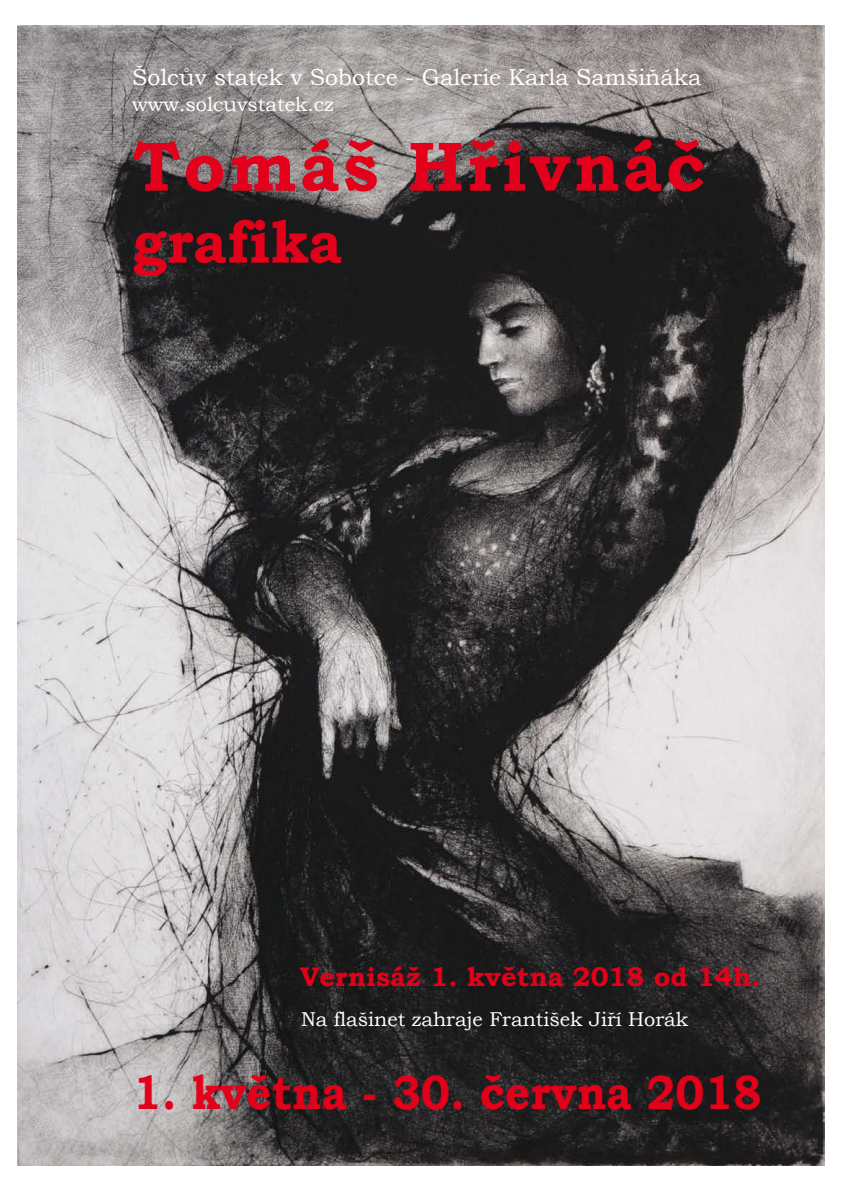
<style>
.page{position:relative;width:842px;height:1191px;background:#fff}
.page>*{position:absolute;margin:0;border:0;box-sizing:border-box;transform-origin:0 0}
.t1{font:700 70px "Bookman Old Style";letter-spacing:.05em;color:#e2001a}
.t2{font:700 60px "Bookman Old Style";color:#e2001a}
.t3{font:700 48px "Bookman Old Style";color:#e2001a;scale:.91 1}
.t4{font:700 27px "Bookman Old Style";color:#e2001a}
.t5{font:23px "Bookman Old Style";color:#fff}
.t6{font:20px "Bookman Old Style";color:#fff}
</style>
<div class="page">
<img style="left:18px;top:25px;width:806px;height:1140px">
<p class="t5" style="left:132px;top:62px;width:570px">Šolcův statek v Sobotce - Galerie Karla Samšiňáka</p>
<p class="t6" style="left:132px;top:91px;width:203px">www.solcuvstatek.cz</p>
<h1 class="t1" style="left:133px;top:116px;width:574px">Tomáš Hřivnáč</h1>
<h2 class="t2" style="left:133px;top:199px;width:211px">grafika</h2>
<h3 class="t4" style="left:300px;top:957px;width:462px">Vernisáž 1. května 2018 od 14h.</h3>
<p class="t6" style="left:301px;top:1006px;width:389px">Na flašinet zahraje František Jiří Horák</p>
<h3 class="t3" style="left:133px;top:1058px;width:693px">1. května - 30. června 2018</h3>
</div>
